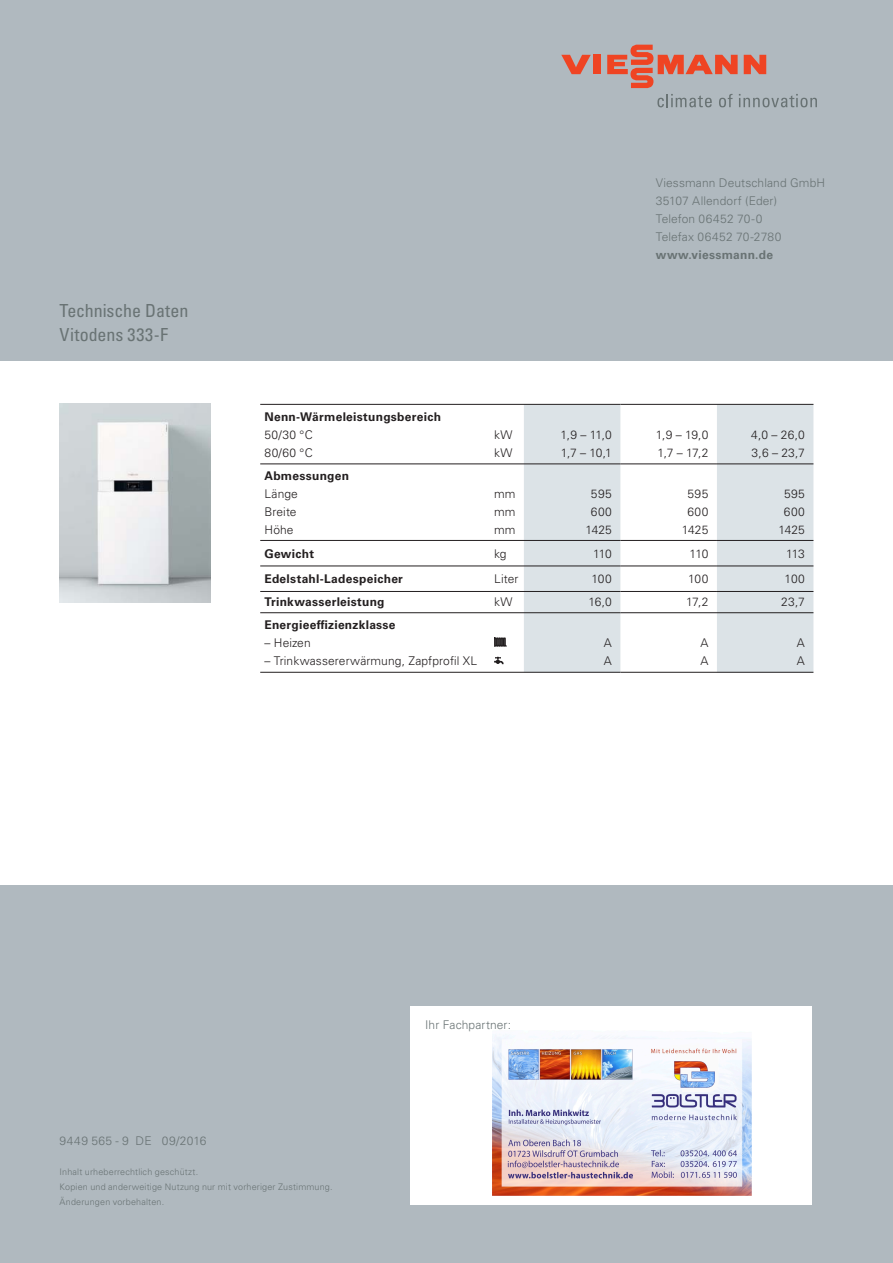
<style>
.page{position:relative;width:893px;height:1263px;background:#b0b9bf}
.page>*{position:absolute;margin:0;border:0;box-sizing:border-box;transform-origin:0 0}
.t1{font:condensed 18px/24px "Univers LTCYR 57";letter-spacing:-.005em;color:#697374}
.t2{font:300 12px/18px "Univers LTCYR 45";letter-spacing:.01em;color:#231f20}
.t3{font:700 12px "Univers LTCYR 65";letter-spacing:.025em;color:#231f20}
.t4{font:300 12px/18px "Univers LTCYR 45";letter-spacing:.01em;color:#697374}
.t5{font:300 12px/18px "Univers LTCYR 45";letter-spacing:.04em;color:#231f20;text-align:center}
.t6{font:300 12px "Univers LTCYR 45";letter-spacing:.035em;color:#697374}
.t7{font:700 12px "Univers LTCYR 65";letter-spacing:.025em;color:#697374}
.t8{font:300 9px/15px "Univers LTCYR 45";letter-spacing:.02em;color:#697374}
</style>
<div class="page">
<div style="left:0;top:361px;width:893px;height:523px;background:#fff"></div>
<img style="left:60px;top:404px;width:150px;height:198px">
<div style="left:411px;top:1007px;width:401px;height:198px;background:#fff"></div>
<svg style="left:657px;top:94px;width:55px;height:13px"></svg>
<svg style="left:719px;top:94px;width:13px;height:13px"></svg>
<svg style="left:739px;top:94px;width:78px;height:13px"></svg>
<div style="left:593px;top:55px;width:8px;height:19px;background:#ef4423"></div>
<svg style="left:561px;top:55px;width:30px;height:19px"></svg>
<svg style="left:607px;top:45px;width:131px;height:43px"></svg>
<svg style="left:744px;top:55px;width:22px;height:19px"></svg>
<svg style="left:524px;top:405px;width:289px;height:267px;fill:#dce3e7"></svg>
<hr style="left:260px;top:464px;width:360px;height:1px;background:#231f20">
<hr style="left:620px;top:464px;width:97px;height:1px;background:#231f20">
<hr style="left:260px;top:540px;width:360px;height:1px;background:#231f20">
<hr style="left:620px;top:540px;width:97px;height:1px;background:#231f20">
<hr style="left:260px;top:566px;width:360px;height:1px;background:#231f20">
<hr style="left:620px;top:566px;width:97px;height:1px;background:#231f20">
<hr style="left:260px;top:591px;width:360px;height:1px;background:#231f20">
<hr style="left:620px;top:591px;width:97px;height:1px;background:#231f20">
<hr style="left:717px;top:464px;width:96px;height:1px;background:#231f20">
<hr style="left:717px;top:540px;width:96px;height:1px;background:#231f20">
<hr style="left:717px;top:566px;width:96px;height:1px;background:#231f20">
<hr style="left:717px;top:591px;width:96px;height:1px;background:#231f20">
<hr style="left:260px;top:404px;width:360px;height:1px;background:#231f20">
<hr style="left:620px;top:404px;width:193px;height:1px;background:#231f20">
<hr style="left:260px;top:672px;width:360px;height:1px;background:#231f20">
<hr style="left:620px;top:672px;width:193px;height:1px;background:#231f20">
<hr style="left:260px;top:612px;width:360px;height:1px;background:#231f20">
<hr style="left:620px;top:612px;width:193px;height:1px;background:#231f20">
<svg style="left:494px;top:638px;width:12px;height:9px"></svg>
<svg style="left:494px;top:657px;width:10px;height:7px"></svg>
<img style="left:492px;top:1034px;width:260px;height:161px">
<h1 class="t1" style="left:60px;top:299px;width:130px">Technische Daten<br>Vitodens 333-F</h1>
<p class="t4" style="left:656px;top:175px;width:171px">Viessmann Deutschland GmbH<br>35107 Allendorf (Eder)<br>Telefon 06452 70-0<br>Telefax 06452 70-2780</p>
<p class="t7" style="left:656px;top:251px;width:119px">www.viessmann.de</p>
<p class="t3" style="left:264px;top:412px;width:178px">Nenn-Wärmeleistungsbereich</p>
<p class="t2" style="left:264px;top:427px;width:50px">50/30 °C<br>80/60 °C</p>
<p class="t2" style="left:494px;top:427px;width:20px">kW kW</p>
<p class="t2" style="left:561px;top:427px;width:53px">1,9 – 11,0<br>1,7 – 10,1</p>
<p class="t2" style="left:656px;top:427px;width:54px">1,9 – 19,0<br>1,7 – 17,2</p>
<p class="t2" style="left:751px;top:427px;width:55px">4,0 – 26,0<br>3,6 – 23,7</p>
<p class="t3" style="left:264px;top:471px;width:86px">Abmessungen</p>
<p class="t2" style="left:264px;top:486px;width:35px;text-align:justify">Länge Breite Höhe</p>
<p class="t2" style="left:494px;top:486px;width:23px;text-align:justify">mm mm mm</p>
<p class="t5" style="left:585px;top:486px;width:28px">595<br>600<br>1425</p>
<p class="t5" style="left:682px;top:486px;width:28px">595<br>600<br>1425</p>
<p class="t5" style="left:778px;top:486px;width:28px">595<br>600<br>1425</p>
<p class="t3" style="left:264px;top:549px;width:51px">Gewicht</p>
<p class="t2" style="left:494px;top:546px;width:14px">kg</p>
<p class="t2" style="left:593px;top:546px;width:20px">110</p>
<p class="t2" style="left:690px;top:546px;width:20px">110</p>
<p class="t2" style="left:786px;top:546px;width:20px">113</p>
<p class="t3" style="left:264px;top:574px;width:140px">Edelstahl-Ladespeicher</p>
<p class="t2" style="left:494px;top:571px;width:26px">Liter</p>
<p class="t2" style="left:592px;top:571px;width:22px">100</p>
<p class="t2" style="left:688px;top:571px;width:22px">100</p>
<p class="t2" style="left:785px;top:571px;width:22px">100</p>
<p class="t3" style="left:264px;top:598px;width:122px">Trinkwasserleistung</p>
<p class="t2" style="left:494px;top:594px;width:20px">kW</p>
<p class="t2" style="left:588px;top:594px;width:25px">16,0</p>
<p class="t2" style="left:686px;top:594px;width:24px">17,2</p>
<p class="t2" style="left:781px;top:594px;width:25px">23,7</p>
<p class="t3" style="left:264px;top:620px;width:133px">Energieeffizienzklasse</p>
<p class="t2" style="left:264px;top:635px;width:48px">– Heizen</p>
<p class="t2" style="left:264px;top:653px;width:214px">– Trinkwassererwärmung, Zapfprofil XL</p>
<p class="t2" style="left:604px;top:635px;width:10px">A<br>A</p>
<p class="t2" style="left:700px;top:635px;width:10px">A<br>A</p>
<p class="t2" style="left:797px;top:635px;width:10px">A<br>A</p>
<p class="t4" style="left:425px;top:1017px;width:87px">Ihr Fachpartner:</p>
<p class="t6" style="left:60px;top:1136px;width:148px">9449 565 - 9 DE 09/2016</p>
<p class="t8" style="left:60px;top:1165px;width:275px">Inhalt urheberrechtlich geschützt.<br>Kopien und anderweitige Nutzung nur mit vorheriger Zustimmung.<br>Änderungen vorbehalten.</p>
</div>
